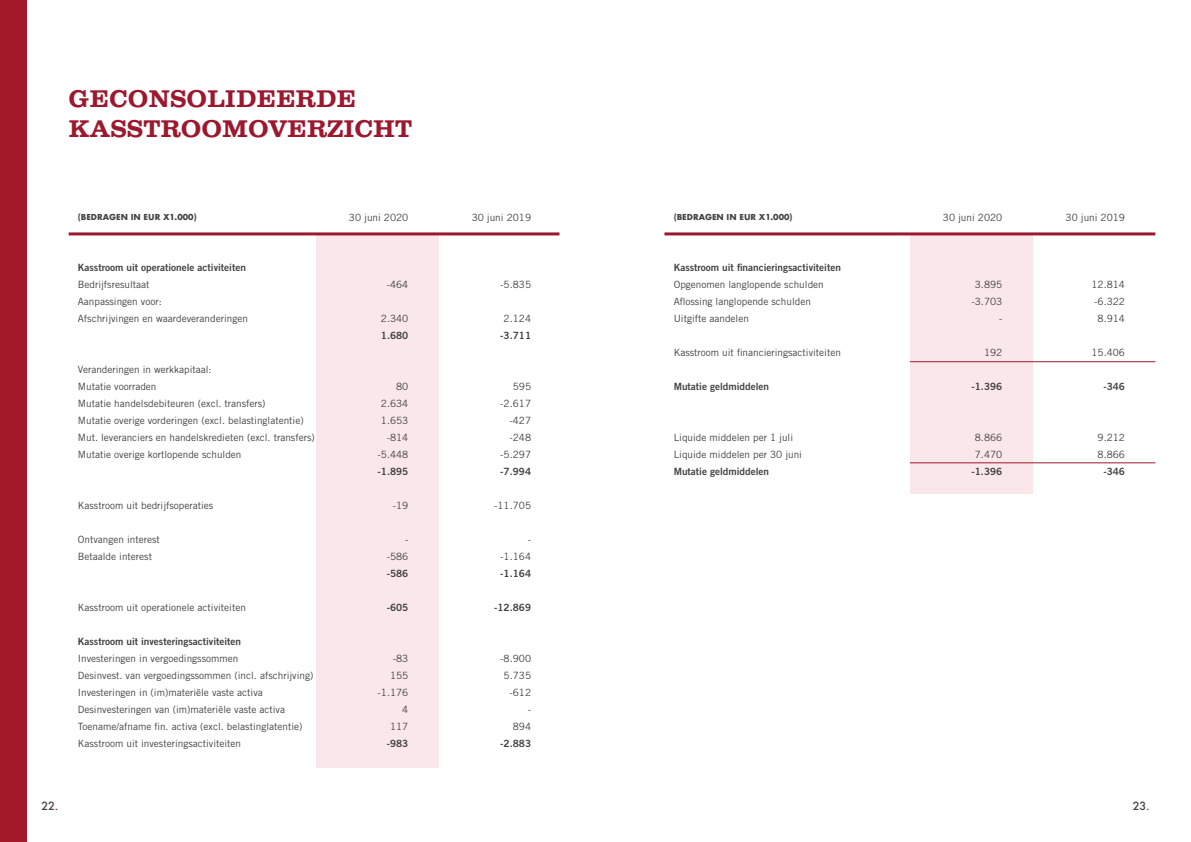
<style>
.page{position:relative;width:1191px;height:842px;background:#fff}
.page>*{position:absolute;margin:0;border:0;box-sizing:border-box;transform-origin:0 0}
.t1{font:700 25px/30px "Clarendon No 1 URWTOT";color:#9c182f}
.t2{font:500 11px "Futura";color:#424241}
.t3{font:10px/17px "Trade Gothic LT Std";color:#424241}
.t4{font:10px "Trade Gothic LT Std Bd 2";color:#424241}
.t5{font:700 8px "Futura";color:#424241}
.s1{color:#9c182f}
</style>
<div class="page">
<div style="left:0;top:0;width:26px;height:842px;background:#a11928"></div>
<hr style="left:69px;top:232px;width:490px;height:3px;background:#9c182f">
<div style="left:316px;top:235px;width:123px;height:533px;background:#fae7ea"></div>
<hr style="left:664px;top:232px;width:491px;height:3px;background:#9c182f">
<hr style="left:910px;top:361px;width:245px;height:1px;background:#9c182f">
<hr style="left:910px;top:462px;width:245px;height:1px;background:#9c182f">
<div style="left:910px;top:234px;width:122px;height:259px;background:#fae7ea"></div>
<h1 class="t1" style="left:69px;top:84px;width:345px">GECONSOLIDEERDE<br>KASSTROOMOVERZICHT</h1>
<p class="t5" style="left:78px;top:211px;width:120px">(BEDRAGEN IN EUR X1.000)</p>
<p class="t4" style="left:78px;top:261px;width:170px">Kasstroom uit operationele activiteiten</p>
<p class="t3" style="left:78px;top:276px;width:172px">Bedrijfsresultaat<br>Aanpassingen voor:<br>Afschrijvingen en waardeveranderingen</p>
<p class="t3" style="left:78px;top:361px;width:238px">Veranderingen in werkkapitaal:<br>Mutatie voorraden<br>Mutatie handelsdebiteuren (excl. transfers)<br>Mutatie overige vorderingen (excl. belastinglatentie)<br>Mut. leveranciers en handelskredieten (excl. transfers)<br>Mutatie overige kortlopende schulden</p>
<p class="t3" style="left:78px;top:497px;width:137px">Kasstroom uit bedrijfsoperaties</p>
<p class="t3" style="left:78px;top:531px;width:83px">Ontvangen interest<br>Betaalde interest</p>
<p class="t3" style="left:78px;top:599px;width:170px">Kasstroom uit operationele activiteiten</p>
<p class="t4" style="left:78px;top:635px;width:165px">Kasstroom uit investeringsactiviteiten</p>
<p class="t3" style="left:78px;top:650px;width:237px">Investeringen in vergoedingssommen<br>Desinvest. van vergoedingssommen (incl. afschrijving)<br>Investeringen in (im)materiële vaste activa Desinvesteringen van (im)materiële vaste activa Toename/afname fin. activa (excl. belastinglatentie)<br>Kasstroom uit investeringsactiviteiten</p>
<p class="t3" style="left:349px;top:209px;width:61px">30 juni 2020</p>
<p class="t3" style="left:471px;top:209px;width:61px">30 juni 2019</p>
<p class="t3" style="left:387px;top:276px;width:23px">-464</p>
<p class="t3" style="left:381px;top:310px;width:29px">2.340</p>
<p class="t4" style="left:381px;top:329px;width:29px">1.680</p>
<p class="t3" style="left:377px;top:378px;width:32px;text-align:right">80<br>2.634<br>1.653 -814 -5.448</p>
<p class="t4" style="left:377px;top:465px;width:32px">-1.895</p>
<p class="t3" style="left:393px;top:497px;width:17px">-19</p>
<p class="t3" style="left:387px;top:531px;width:23px;text-align:right">- -586</p>
<p class="t4" style="left:387px;top:567px;width:23px">-586</p>
<p class="t4" style="left:387px;top:601px;width:23px">-605</p>
<p class="t3" style="left:377px;top:650px;width:32px;text-align:right">-83<br>155 -1.176<br>4<br>117</p>
<p class="t4" style="left:387px;top:737px;width:23px">-983</p>
<p class="t3" style="left:500px;top:276px;width:32px">-5.835</p>
<p class="t3" style="left:503px;top:310px;width:29px">2.124</p>
<p class="t4" style="left:500px;top:329px;width:32px">-3.711</p>
<p class="t3" style="left:500px;top:378px;width:32px;text-align:right">595 -2.617 -427 -248 -5.297</p>
<p class="t4" style="left:500px;top:465px;width:32px">-7.994</p>
<p class="t3" style="left:494px;top:497px;width:38px">-11.705</p>
<p class="t3" style="left:500px;top:531px;width:32px;text-align:right">- -1.164</p>
<p class="t4" style="left:500px;top:567px;width:32px">-1.164</p>
<p class="t4" style="left:494px;top:601px;width:38px">-12.869</p>
<p class="t3" style="left:500px;top:650px;width:32px;text-align:right">-8.900<br>5.735 -612<br>-<br>894</p>
<p class="t4" style="left:500px;top:737px;width:32px">-2.883</p>
<p class="t5" style="left:673px;top:211px;width:120px">(BEDRAGEN IN EUR X1.000)</p>
<p class="t4" style="left:673px;top:261px;width:169px">Kasstroom uit financieringsactiviteiten</p>
<p class="t3" style="left:673px;top:276px;width:152px">Opgenomen langlopende schulden<br>Aflossing langlopende schulden<br>Uitgifte aandelen</p>
<p class="t3" style="left:673px;top:344px;width:169px">Kasstroom uit financieringsactiviteiten</p>
<p class="t4" style="left:673px;top:380px;width:97px">Mutatie geldmiddelen</p>
<p class="t3" style="left:673px;top:429px;width:130px">Liquide middelen per 1 juli<br>Liquide middelen per 30 juni</p>
<p class="t4" style="left:673px;top:465px;width:97px">Mutatie geldmiddelen</p>
<p class="t3" style="left:943px;top:209px;width:61px">30 juni 2020</p>
<p class="t3" style="left:1065px;top:209px;width:61px">30 juni 2019</p>
<p class="t3" style="left:971px;top:276px;width:32px;text-align:right">3.895 -3.703 -</p>
<p class="t3" style="left:984px;top:344px;width:20px">192</p>
<p class="t4" style="left:971px;top:380px;width:32px">-1.396</p>
<p class="t3" style="left:974px;top:429px;width:29px">8.866<br>7.470</p>
<p class="t4" style="left:971px;top:465px;width:32px">-1.396</p>
<p class="t3" style="left:1091px;top:276px;width:35px;text-align:right">12.814 -6.322<br>8.914</p>
<p class="t3" style="left:1091px;top:344px;width:35px">15.406</p>
<p class="t4" style="left:1103px;top:380px;width:23px">-346</p>
<p class="t3" style="left:1097px;top:429px;width:29px">9.212<br>8.866</p>
<p class="t4" style="left:1103px;top:465px;width:23px">-346</p>
<p class="t2" style="left:41px;top:798px;width:18px">22<span class="s1">.</span></p>
<p class="t2" style="left:1132px;top:798px;width:18px">23<span class="s1">.</span></p>
</div>
